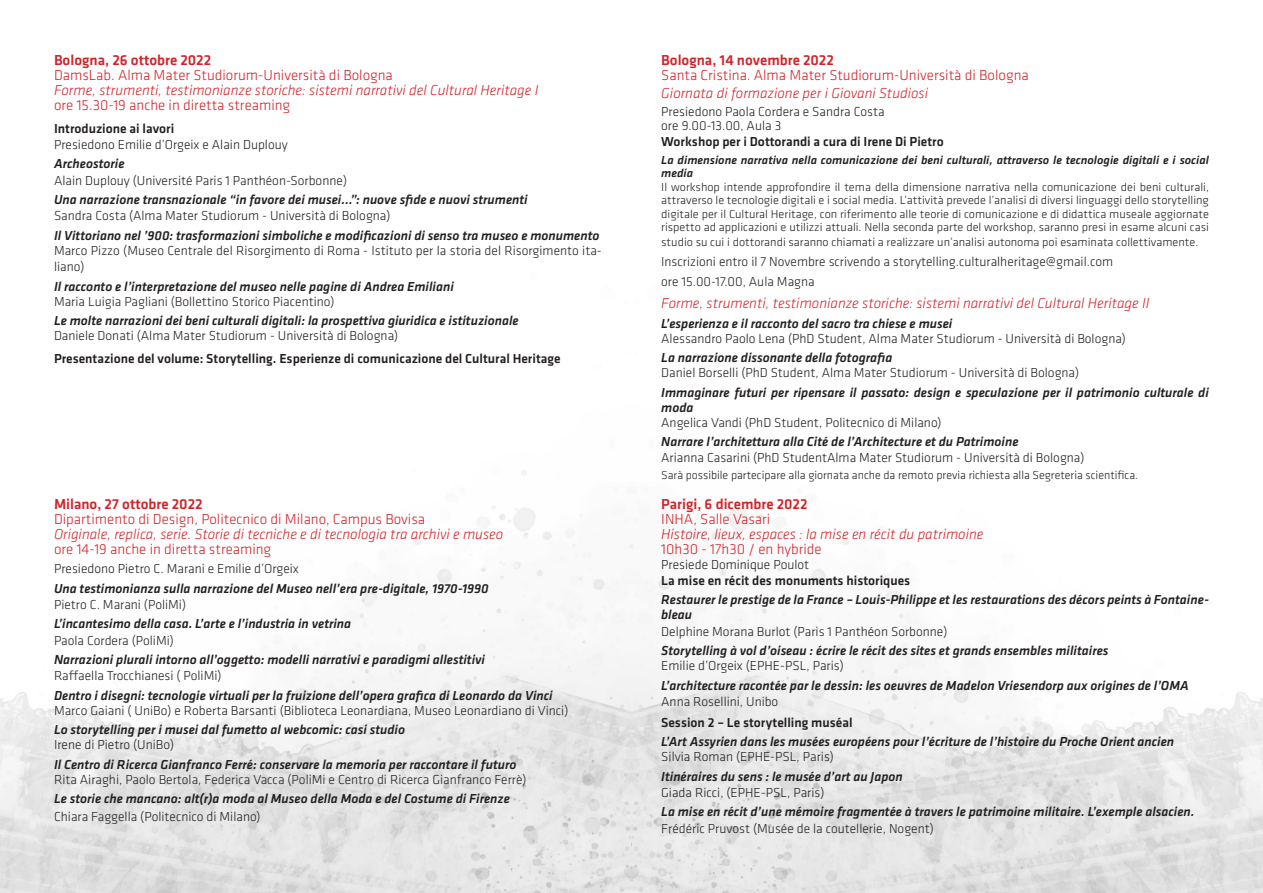
<style>
.page{position:relative;width:1263px;height:893px;background:#fff}
.page>*{position:absolute;margin:0;border:0;box-sizing:border-box;transform-origin:0 0}
.t1{font:italic 300 15px "Klavika";color:#d1232a}
.t2{font:300 15px "Klavika";color:#d1232a}
.t3{font:500 15px "Klavika";color:#d1232a}
.t4{font:italic 500 13.5px/15px "Klavika";color:#231f20}
.t5{font:300 13.5px/16.2px "Klavika";color:#231f20}
.t6{font:500 13.5px "Klavika";color:#231f20}
.t7{font:300 12px/13.6px "Klavika";color:#231f20;text-align:justify}
.t8{font:italic 500 12px/13.5px "Klavika";color:#231f20}
</style>
<div class="page">
<img style="left:0;top:470px;width:1263px;height:423px">
<p class="t3" style="left:54px;top:52px;width:159px">Bologna, 26 ottobre 2022</p>
<p class="t2" style="left:54px;top:67px;width:340px">DamsLab. Alma Mater Studiorum-Università di Bologna</p>
<p class="t1" style="left:54px;top:82px;width:486px">Forme, strumenti, testimonianze storiche: sistemi narrativi del Cultural Heritage I</p>
<p class="t2" style="left:54px;top:97px;width:238px">ore 15.30-19 anche in diretta streaming</p>
<p class="t6" style="left:54px;top:121px;width:122px">Introduzione ai lavori</p>
<p class="t5" style="left:54px;top:137px;width:235px">Presiedono Emilie d’Orgeix e Alain Duplouy</p>
<p class="t4" style="left:54px;top:157px;width:72px">Archeostorie</p>
<p class="t5" style="left:54px;top:172px;width:295px">Alain Duplouy (Université Paris 1 Panthéon-Sorbonne)</p>
<p class="t4" style="left:54px;top:192px;width:475px">Una narrazione transnazionale “in favore dei musei…”: nuove sfide e nuovi strumenti</p>
<p class="t5" style="left:54px;top:208px;width:338px">Sandra Costa (Alma Mater Studiorum - Università di Bologna)</p>
<p class="t4" style="left:54px;top:228px;width:547px">Il Vittoriano nel ’900: trasformazioni simboliche e modificazioni di senso tra museo e monumento</p>
<p class="t5" style="left:54px;top:243px;width:549px">Marco Pizzo (Museo Centrale del Risorgimento di Roma - Istituto per la storia del Risorgimento ita&shy;liano)</p>
<p class="t4" style="left:54px;top:279px;width:401px">Il racconto e l’interpretazione del museo nelle pagine di Andrea Emiliani</p>
<p class="t5" style="left:54px;top:293px;width:282px">Maria Luigia Pagliani (Bollettino Storico Piacentino)</p>
<p class="t4" style="left:54px;top:313px;width:466px">Le molte narrazioni dei beni culturali digitali: la prospettiva giuridica e istituzionale</p>
<p class="t5" style="left:54px;top:328px;width:346px">Daniele Donati (Alma Mater Studiorum - Università di Bologna)</p>
<p class="t6" style="left:54px;top:351px;width:508px">Presentazione del volume: Storytelling. Esperienze di comunicazione del Cultural Heritage</p>
<p class="t3" style="left:54px;top:496px;width:150px">Milano, 27 ottobre 2022</p>
<p class="t2" style="left:54px;top:511px;width:373px">Dipartimento di Design, Politecnico di Milano, Campus Bovisa</p>
<p class="t1" style="left:54px;top:526px;width:451px">Originale, replica, serie. Storie di tecniche e di tecnologia tra archivi e museo</p>
<p class="t2" style="left:54px;top:541px;width:219px">ore 14-19 anche in diretta streaming</p>
<p class="t5" style="left:54px;top:561px;width:246px">Presiedono Pietro C. Marani e Emilie d’Orgeix</p>
<p class="t4" style="left:54px;top:581px;width:436px">Una testimonianza sulla narrazione del Museo nell’era pre-digitale, 1970-1990</p>
<p class="t5" style="left:54px;top:597px;width:134px">Pietro C. Marani (PoliMi)</p>
<p class="t4" style="left:54px;top:617px;width:299px">L’incantesimo della casa. L’arte e l’industria in vetrina</p>
<p class="t5" style="left:54px;top:632px;width:121px">Paola Cordera (PoliMi)</p>
<p class="t4" style="left:54px;top:652px;width:433px">Narrazioni plurali intorno all’oggetto: modelli narrativi e paradigmi allestitivi</p>
<p class="t5" style="left:54px;top:668px;width:169px">Raffaella Trocchianesi ( PoliMi)</p>
<p class="t4" style="left:54px;top:688px;width:500px">Dentro i disegni: tecnologie virtuali per la fruizione dell’opera grafica di Leonardo da Vinci</p>
<p class="t5" style="left:54px;top:703px;width:516px">Marco Gaiani ( UniBo) e Roberta Barsanti (Biblioteca Leonardiana, Museo Leonardiano di Vinci)</p>
<p class="t4" style="left:54px;top:723px;width:353px">Lo storytelling per i musei dal fumetto al webcomic: casi studio</p>
<p class="t5" style="left:54px;top:737px;width:122px">Irene di Pietro (UniBo)</p>
<p class="t4" style="left:54px;top:757px;width:464px">Il Centro di Ricerca Gianfranco Ferré: conservare la memoria per raccontare il futuro</p>
<p class="t5" style="left:54px;top:772px;width:474px">Rita Airaghi, Paolo Bertola, Federica Vacca (PoliMi e Centro di Ricerca Gianfranco Ferrè)</p>
<p class="t4" style="left:54px;top:792px;width:457px">Le storie che mancano: alt(r)a moda al Museo della Moda e del Costume di Firenze</p>
<p class="t5" style="left:54px;top:809px;width:208px">Chiara Faggella (Politecnico di Milano)</p>
<p class="t3" style="left:661px;top:52px;width:174px">Bologna, 14 novembre 2022</p>
<p class="t2" style="left:661px;top:67px;width:369px">Santa Cristina. Alma Mater Studiorum-Università di Bologna</p>
<p class="t1" style="left:661px;top:85px;width:268px">Giornata di formazione per i Giovani Studiosi</p>
<p class="t5" style="left:661px;top:104px;width:225px">Presiedono Paola Cordera e Sandra Costa</p>
<p class="t5" style="left:661px;top:117px;width:122px">ore 9.00-13.00, Aula 3</p>
<p class="t6" style="left:661px;top:134px;width:284px">Workshop per i Dottorandi a cura di Irene Di Pietro</p>
<p class="t8" style="left:661px;top:153px;width:549px">La dimensione narrativa nella comunicazione dei beni culturali, attraverso le tecnologie digitali e i social media</p>
<p class="t7" style="left:661px;top:180px;width:549px">Il workshop intende approfondire il tema della dimensione narrativa nella comunicazione dei beni culturali, attraverso le tecnologie digitali e i social media. L’attività prevede l’analisi di diversi linguaggi dello storytelling digitale per il Cultural Heritage, con riferimento alle teorie di comunicazione e di didattica museale aggiornate rispetto ad applicazioni e utilizzi attuali. Nella seconda parte del workshop, saranno presi in esame alcuni casi studio su cui i dottorandi saranno chiamati a realizzare un’analisi autonoma poi esaminata collettivamente.</p>
<p class="t5" style="left:661px;top:254px;width:453px">Inscrizioni entro il 7 Novembre scrivendo a storytelling.culturalheritage@gmail.com</p>
<p class="t5" style="left:661px;top:273px;width:155px">ore 15.00-17.00, Aula Magna</p>
<p class="t1" style="left:661px;top:295px;width:490px">Forme, strumenti, testimonianze storiche: sistemi narrativi del Cultural Heritage II</p>
<p class="t4" style="left:661px;top:316px;width:293px">L’esperienza e il racconto del sacro tra chiese e musei</p>
<p class="t5" style="left:661px;top:330px;width:466px">Alessandro Paolo Lena (PhD Student, Alma Mater Studiorum - Università di Bologna)</p>
<p class="t4" style="left:661px;top:351px;width:233px">La narrazione dissonante della fotografia</p>
<p class="t5" style="left:661px;top:365px;width:419px">Daniel Borselli (PhD Student, Alma Mater Studiorum - Università di Bologna)</p>
<p class="t4" style="left:661px;top:385px;width:549px">Immaginare futuri per ripensare il passato: design e speculazione per il patrimonio culturale di moda</p>
<p class="t5" style="left:661px;top:414px;width:282px">Angelica Vandi (PhD Student, Politecnico di Milano)</p>
<p class="t4" style="left:661px;top:435px;width:359px">Narrare l’architettura alla Cité de l’Architecture et du Patrimoine</p>
<p class="t5" style="left:661px;top:450px;width:425px">Arianna Casarini (PhD StudentAlma Mater Studiorum - Università di Bologna)</p>
<p class="t7" style="left:661px;top:468px;width:478px">Sarà possibile partecipare alla giornata anche da remoto previa richiesta alla Segreteria scientifica.</p>
<p class="t3" style="left:661px;top:496px;width:148px">Parigi, 6 dicembre 2022</p>
<p class="t2" style="left:661px;top:511px;width:110px">INHA, Salle Vasari</p>
<p class="t1" style="left:661px;top:526px;width:324px">Histoire, lieux, espaces : la mise en récit du patrimoine</p>
<p class="t2" style="left:661px;top:541px;width:162px">10h30 - 17h30 / en hybride</p>
<p class="t5" style="left:661px;top:556px;width:150px">Presiede Dominique Poulot</p>
<p class="t6" style="left:661px;top:573px;width:251px">La mise en récit des monuments historiques</p>
<p class="t4" style="left:661px;top:593px;width:549px">Restaurer le prestige de la France – Louis-Philippe et les restaurations des décors peints à Fontaine&shy;bleau</p>
<p class="t5" style="left:661px;top:623px;width:288px">Delphine Morana Burlot (Paris 1 Panthéon Sorbonne)</p>
<p class="t4" style="left:661px;top:643px;width:449px">Storytelling à vol d’oiseau : écrire le récit des sites et grands ensembles militaires</p>
<p class="t5" style="left:661px;top:658px;width:184px">Emilie d’Orgeix (EPHE-PSL, Paris)</p>
<p class="t4" style="left:661px;top:678px;width:529px">L’architecture racontée par le dessin: les oeuvres de Madelon Vriesendorp aux origines de l’OMA</p>
<p class="t5" style="left:661px;top:694px;width:119px">Anna Rosellini, Unibo</p>
<p class="t6" style="left:661px;top:715px;width:193px">Session 2 – Le storytelling muséal</p>
<p class="t4" style="left:661px;top:734px;width:514px">L’Art Assyrien dans les musées européens pour l’écriture de l’histoire du Proche Orient ancien</p>
<p class="t5" style="left:661px;top:749px;width:174px">Silvia Roman (EPHE-PSL, Paris)</p>
<p class="t4" style="left:661px;top:769px;width:243px">Itinéraires du sens : le musée d’art au Japon</p>
<p class="t5" style="left:661px;top:784px;width:165px">Giada Ricci, (EPHE-PSL, Paris)</p>
<p class="t4" style="left:661px;top:805px;width:535px">La mise en récit d’une mémoire fragmentée à travers le patrimoine militaire. L’exemple alsacien.</p>
<p class="t5" style="left:661px;top:820px;width:274px">Frédéric Pruvost (Musée de la coutellerie, Nogent)</p>
</div>
